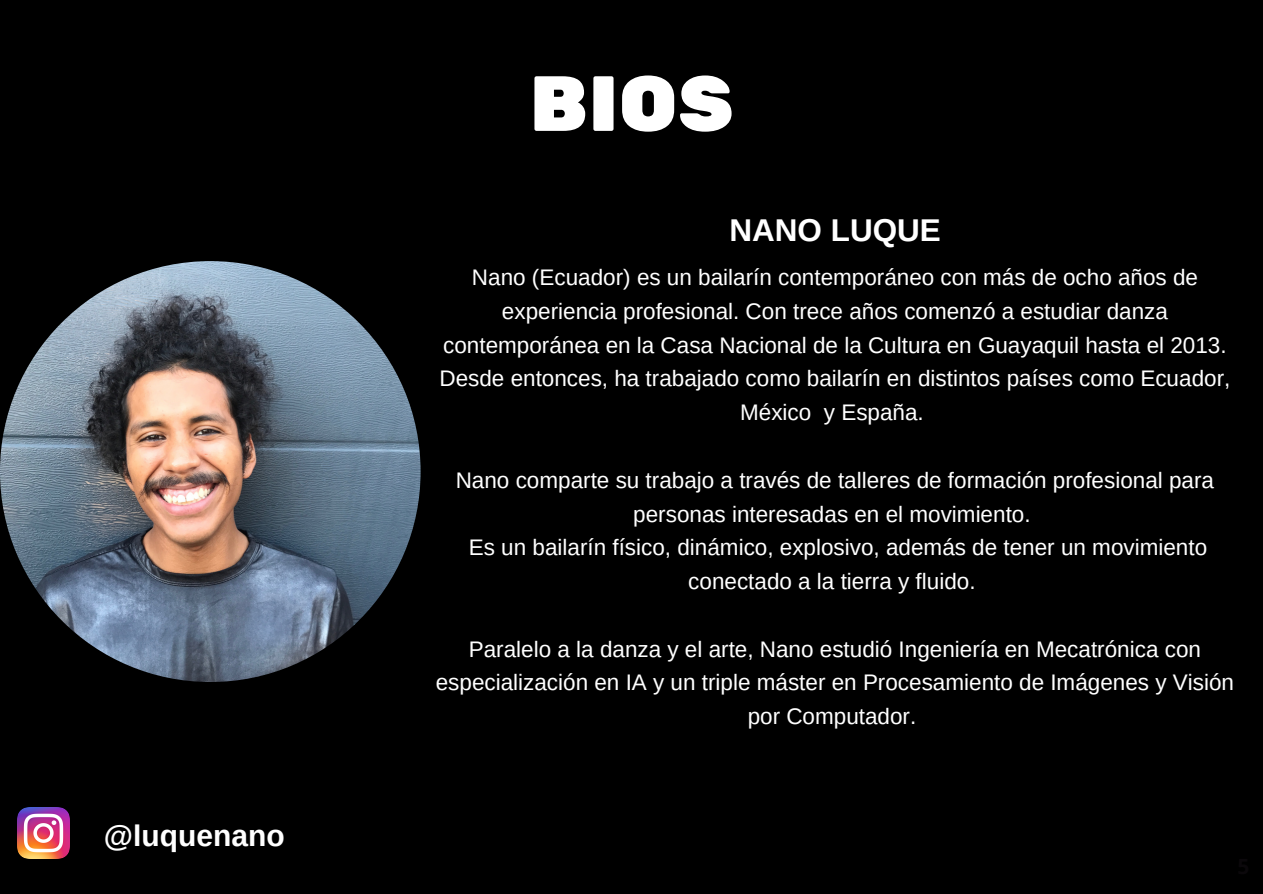
<style>
.page{position:relative;width:1263px;height:894px;background:#fff}
.page>*{position:absolute;margin:0;border:0;box-sizing:border-box;transform-origin:0 0}
.t1{font:78px "Rubik One";color:#fff}
.t2{font:700 31.5px "Arimo";color:#fff}
.t3{font:700 30px "Arimo";color:#fff}
.t4{font:22.5px/33.8px "Arimo";color:#fff;text-align:center}
</style>
<div class="page">
<div style="left:0;top:0;width:1263px;height:893px;background:#000"></div>
<img style="left:0;top:261px;width:421px;height:420px;border-radius:50%">
<img style="left:17px;top:807px;width:52px;height:51px">
<p class="t3" style="left:104px;top:819px;width:182px">@luquenano</p>
<p class="t1" style="left:529px;top:58px;width:206px">BIOS</p>
<p class="t2" style="left:729px;top:213px;width:213px">NANO LUQUE</p>
<p class="t4" style="left:439px;top:260px;width:792px">Nano (Ecuador) es un bailarín contemporáneo con más de ocho años de experiencia profesional. Con trece años comenzó a estudiar danza contemporánea en la Casa Nacional de la Cultura en Guayaquil hasta el 2013.<br>Desde entonces, ha trabajado como bailarín en distintos países como Ecuador, México y España.</p>
<p class="t4" style="left:456px;top:463px;width:760px">Nano comparte su trabajo a través de talleres de formación profesional para personas interesadas en el movimiento.</p>
<p class="t4" style="left:469px;top:530px;width:740px">Es un bailarín físico, dinámico, explosivo, además de tener un movimiento conectado a la tierra y fluido.</p>
<p class="t4" style="left:436px;top:631px;width:800px">Paralelo a la danza y el arte, Nano estudió Ingeniería en Mecatrónica con especialización en IA y un triple máster en Procesamiento de Imágenes y Visión por Computador.</p>
</div>
